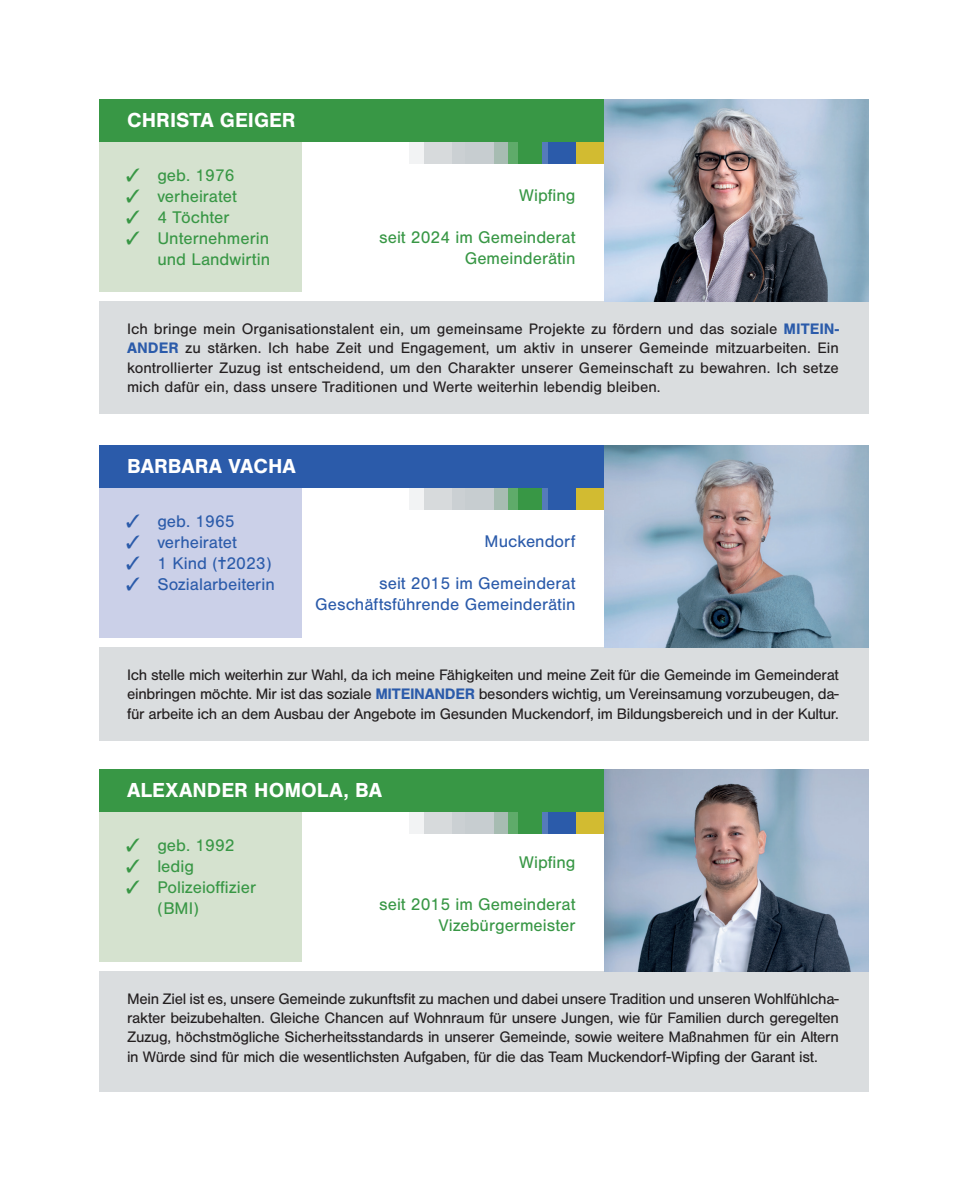
<style>
.page{position:relative;width:968px;height:1191px;background:#fff}
.page>*{position:absolute;margin:0;border:0;box-sizing:border-box;transform-origin:0 0}
.t1{font:700 21px "Nimbus San";color:#fff}
.t2{font:17.5px/21px "Nimbus San";color:#389745;text-align:right}
.t3{font:17.5px/21px "Nimbus San";color:#2b5baa;text-align:right}
.t4{font:15.75px/19.2px "Nimbus San";letter-spacing:-.02em;color:#231f20;text-align:justify}
.s1{font-weight:700;color:#2b5baa}
</style>
<div class="page">
<div style="left:99px;top:142px;width:203px;height:149px;background:#d5e2cf"></div>
<div style="left:99px;top:488px;width:203px;height:149px;background:#cbd0e8"></div>
<div style="left:99px;top:812px;width:203px;height:149px;background:#d5e2cf"></div>
<div style="left:99px;top:301px;width:769px;height:113px;background:#dadddf"></div>
<div style="left:99px;top:647px;width:769px;height:94px;background:#dadddf"></div>
<div style="left:99px;top:971px;width:769px;height:120px;background:#dadddf"></div>
<div style="left:99px;top:99px;width:505px;height:43px;background:#389745"></div>
<div style="left:99px;top:445px;width:505px;height:43px;background:#2b5baa"></div>
<div style="left:99px;top:769px;width:505px;height:43px;background:#389745"></div>
<img style="left:604px;top:99px;width:264px;height:202px">
<img style="left:604px;top:445px;width:264px;height:202px">
<img style="left:604px;top:769px;width:264px;height:202px">
<div style="left:549px;top:142px;width:55px;height:22px;background:#d2bb31"></div>
<div style="left:520px;top:142px;width:55px;height:22px;background:linear-gradient(to bottom,#557bbb,#557bbb)"></div>
<div style="left:548px;top:142px;width:27px;height:22px;background:#2b5baa"></div>
<div style="left:494px;top:142px;width:47px;height:22px;background:linear-gradient(to bottom,#5fab6a,#5fab6a)"></div>
<div style="left:517px;top:142px;width:24px;height:22px;background:#389745"></div>
<svg style="left:464px;top:142px;width:43px;height:22px"></svg>
<div style="left:409px;top:142px;width:55px;height:22px;background:#d7dadc"></div>
<div style="left:369px;top:142px;width:55px;height:22px;background:linear-gradient(to right,#fff,#f4f4f5)"></div>
<div style="left:549px;top:488px;width:55px;height:22px;background:#d2bb31"></div>
<div style="left:520px;top:488px;width:55px;height:22px;background:linear-gradient(to bottom,#557bbb,#557bbb)"></div>
<div style="left:548px;top:488px;width:27px;height:22px;background:#2b5baa"></div>
<div style="left:494px;top:488px;width:47px;height:22px;background:linear-gradient(to bottom,#5fab6a,#5fab6a)"></div>
<div style="left:517px;top:488px;width:24px;height:22px;background:#389745"></div>
<svg style="left:464px;top:488px;width:43px;height:22px"></svg>
<div style="left:409px;top:488px;width:55px;height:22px;background:#d7dadc"></div>
<div style="left:369px;top:488px;width:55px;height:22px;background:linear-gradient(to right,#fff,#f4f4f5)"></div>
<div style="left:549px;top:812px;width:55px;height:21px;background:#d2bb31"></div>
<svg style="left:541px;top:812px;width:7px;height:21px"></svg>
<div style="left:548px;top:812px;width:27px;height:21px;background:#2b5baa"></div>
<svg style="left:507px;top:812px;width:10px;height:21px"></svg>
<div style="left:517px;top:812px;width:24px;height:21px;background:#389745"></div>
<svg style="left:464px;top:812px;width:43px;height:21px"></svg>
<div style="left:409px;top:812px;width:55px;height:21px;background:#d7dadc"></div>
<div style="left:369px;top:812px;width:55px;height:21px;background:linear-gradient(to right,#fff,#f4f4f5)"></div>
<h1 class="t1" style="left:127px;top:108px;width:170px">CHRISTA GEIGER</h1>
<p class="t2" style="left:126px;top:165px;width:110px">✓ geb. 1976</p>
<p class="t2" style="left:126px;top:186px;width:112px">✓ verheiratet</p>
<p class="t2" style="left:126px;top:207px;width:105px">✓ 4 Töchter</p>
<p class="t2" style="left:126px;top:228px;width:146px">✓ Unternehmerin und Landwirtin</p>
<p class="t2" style="left:519px;top:185px;width:58px">Wipfing</p>
<p class="t2" style="left:379px;top:227px;width:198px">seit 2024 im Gemeinderat<br>Gemeinderätin</p>
<p class="t4" style="left:127px;top:319px;width:713px">Ich bringe mein Organisationstalent ein, um gemeinsame Projekte zu fördern und das soziale <span class="s1">MITEIN-ANDER</span> zu stärken. Ich habe Zeit und Engagement, um aktiv in unserer Gemeinde mitzuarbeiten. Ein kontrollierter Zuzug ist entscheidend, um den Charakter unserer Gemeinschaft zu bewahren. Ich setze mich dafür ein, dass unsere Traditionen und Werte weiterhin lebendig bleiben.</p>
<h1 class="t1" style="left:127px;top:454px;width:170px">BARBARA VACHA</h1>
<p class="t3" style="left:126px;top:511px;width:110px">✓ geb. 1965</p>
<p class="t3" style="left:126px;top:532px;width:112px">✓ verheiratet</p>
<p class="t3" style="left:126px;top:553px;width:147px">✓ 1 Kind ( 2023)</p>
<p class="t3" style="left:126px;top:574px;width:150px">✓ Sozialarbeiterin</p>
<p class="t3" style="left:484px;top:531px;width:92px">Muckendorf</p>
<p class="t3" style="left:315px;top:573px;width:262px">seit 2015 im Gemeinderat<br>Geschäftsführende Gemeinderätin</p>
<p class="t4" style="left:127px;top:665px;width:713px">Ich stelle mich weiterhin zur Wahl, da ich meine Fähigkeiten und meine Zeit für die Gemeinde im Gemeinderat einbringen möchte. Mir ist das soziale <span class="s1">MITEINANDER</span> besonders wichtig, um Vereinsamung vorzubeugen, da&shy;für arbeite ich an dem Ausbau der Angebote im Gesunden Muckendorf, im Bildungsbereich und in der Kultur.</p>
<h1 class="t1" style="left:127px;top:778px;width:256px">ALEXANDER HOMOLA, BA</h1>
<p class="t2" style="left:126px;top:834px;width:110px">✓ geb. 1992</p>
<p class="t2" style="left:126px;top:855px;width:70px">✓ ledig</p>
<p class="t2" style="left:157px;top:876px;width:100px;text-align:left;text-indent:-32px">✓ Polizeioffizier (BMI)</p>
<p class="t2" style="left:519px;top:852px;width:58px">Wipfing</p>
<p class="t2" style="left:379px;top:894px;width:198px">seit 2015 im Gemeinderat<br>Vizebürgermeister</p>
<p class="t4" style="left:127px;top:989px;width:713px">Mein Ziel ist es, unsere Gemeinde zukunftsfit zu machen und dabei unsere Tradition und unseren Wohlfühlcha&shy;rakter beizubehalten. Gleiche Chancen auf Wohnraum für unsere Jungen, wie für Familien durch geregelten Zuzug, höchstmögliche Sicherheitsstandards in unserer Gemeinde, sowie weitere Maßnahmen für ein Altern in Würde sind für mich die wesentlichsten Aufgaben, für die das Team Muckendorf-Wipfing der Garant ist.</p>
</div>
